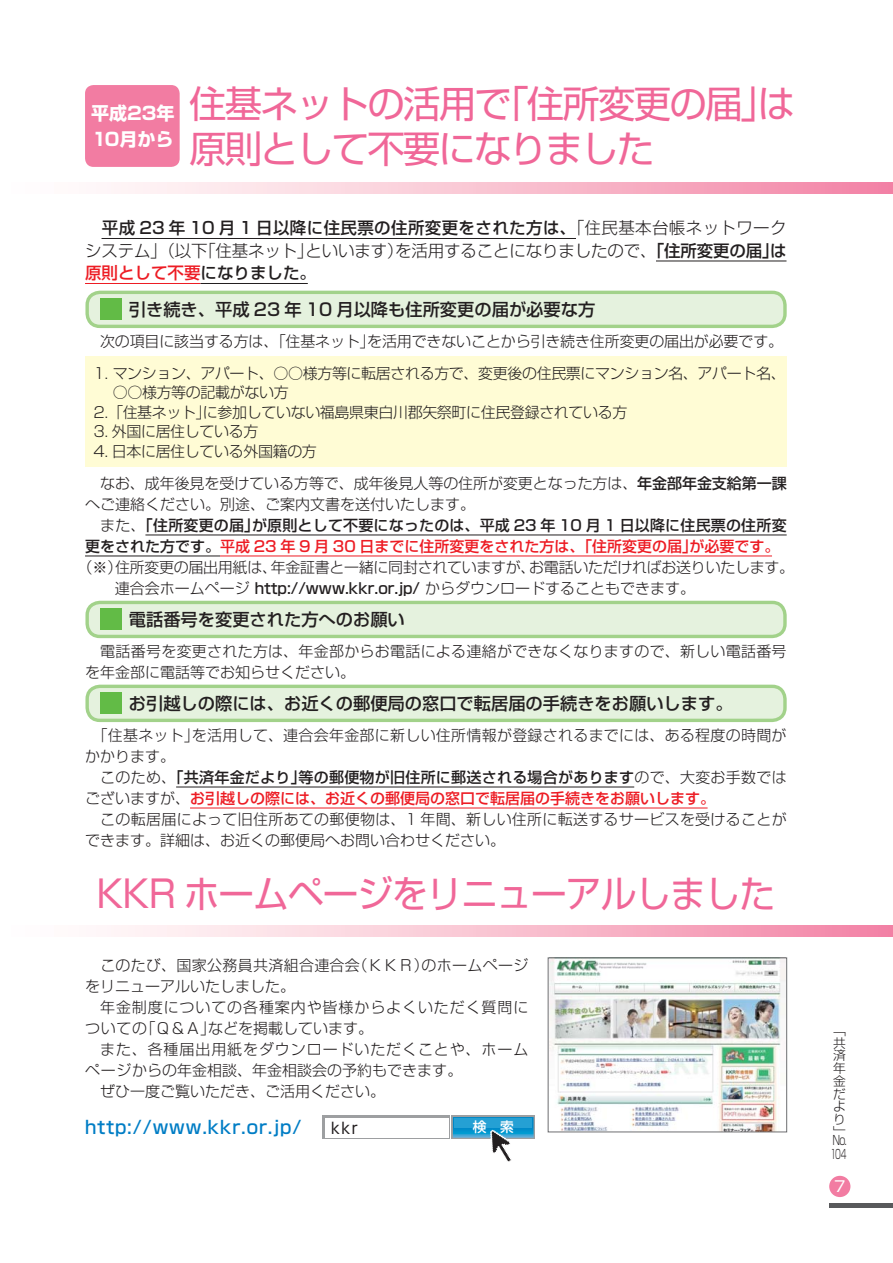
<style>
.page{position:relative;width:893px;height:1263px;background:#fff}
.page>*{position:absolute;margin:0;border:0;box-sizing:border-box;transform-origin:0 0}
.t1{font:37.5px/45px "Shin Go Pr 5 Regular 90 pv RKSJ H";letter-spacing:-.05em;color:#f06798}
.t2{font:37.5px "Shin Go Pr 5 Regular 90 pv RKSJ H";letter-spacing:-.025em;color:#f06798;scale:.95 1}
.t3{font:18px "Shin Go Pr 5 Medium 90 pv RKSJ H";letter-spacing:.05em;color:#007dc5}
.t4{font:18px/26.2px "Shin Go Pr 5 Bold 90 pv RKSJ H";color:#fff}
.t5{font:17.25px "Shin Go Pr 5 Medium 90 pv RKSJ H";color:#231f20}
.t6{font:16.5px "Shin Go Pr 5 Light 90 pv RKSJ H";letter-spacing:-.01em;color:#231f20}
.t7{font:16.5px "Shin Go Pr 5 Medium 90 pv RKSJ H";letter-spacing:.02em;color:#231f20}
.t8{font:16.5px "Shin Go Pr 5 Medium 90 pv RKSJ H";color:#ed1c24}
.t9{font:15.6px "Shin Go Pr 5 Regular 90 pv RKSJ H";color:#231f20}
.t10{font:15px/21px "Shin Go Pr 5 Light 90 pv RKSJ H";letter-spacing:.02em;color:#231f20}
.t11{font:15px/32px "Shin Go Pr 5 Light 90 pv RKSJ H";color:#231f20}
.t12{font:15px/19.5px "Shin Go Pr 5 Light 90 pv RKSJ H";letter-spacing:-.025em;color:#231f20}
.t13{font:15px/21px "Shin Go Pr 5 Light 90 pv RKSJ H";letter-spacing:-.02em;color:#231f20}
.t14{font:15px/21px "Shin Go Pr 5 Medium 90 pv RKSJ H";color:#231f20}
.t15{font:15px/21px "Shin Go Pr 5 Medium 90 pv RKSJ H";color:#ed1c24}
.t16{font:14.85px "Shin Go Pr 5 Regular 90 pv RKSJ H";color:#fff}
.t17{font:13.65px "Shin Go Pr 5 Medium 90 pv RKSJ H";color:#fff}
.t18{font:12.75px/12.8px "Shin Go Pr 5 Light 90 pv RKSJ H";color:#231f20}
.t19{font:12.75px "Shin Go Pr 5 Light 90 pv RKSJ H";color:#231f20;scale:.75 1}
.t20{font:12.75px "Shin Go Pr 5 Light 90 pv RKSJ H";color:#231f20;scale:.6 1}
.s1{font-family:"Shin Go Pr 5 Light 90 pv RKSJ H"}
.s2{font-family:"Shin Go Pr 5 Medium 90 pv RKSJ H"}
.s3{color:#231f20}
.s4{color:#ed1c24}
.s5{font-family:"Shin Go Pr 5 Light 90 pv RKSJ H";color:#231f20}
</style>
<div class="page">
<div style="left:829px;top:1203px;width:64px;height:5px;background:#58595b"></div>
<div style="left:829px;top:1176px;width:21px;height:21px;background:#f27ca2;border-radius:50%"></div>
<svg style="left:114px;top:183px;width:779px;height:10px;background:#f8bfcf"></svg>
<hr style="left:102px;top:238px;width:474px;height:1px;background:#231f20">
<hr style="left:656px;top:261px;width:130px;height:1px;background:#231f20">
<hr style="left:85px;top:283px;width:116px;height:1px;background:#ed1c24">
<hr style="left:201px;top:283px;width:107px;height:1px;background:#231f20">
<hr style="left:145px;top:534px;width:642px;height:1px;background:#231f20">
<hr style="left:85px;top:555px;width:135px;height:1px;background:#231f20">
<hr style="left:220px;top:555px;width:552px;height:1px;background:#ed1c24">
<hr style="left:176px;top:786px;width:458px;height:1px;background:#231f20">
<hr style="left:190px;top:807px;width:518px;height:1px;background:#ed1c24">
<div style="left:85px;top:357px;width:702px;height:110px;background:#fffcd5"></div>
<div style="left:85px;top:85px;width:95px;height:82px;background:#f27ca2;border-radius:9px"></div>
<div style="left:87px;top:292px;width:698px;height:34px;background:#e5f2de;border-radius:13px"></div>
<div style="left:85px;top:291px;width:702px;height:37px;border:3px solid #a2d28a;border-radius:13px"></div>
<div style="left:100px;top:299px;width:22px;height:21px;background:#62bb46"></div>
<div style="left:87px;top:602px;width:698px;height:34px;background:#e5f2de;border-radius:13px"></div>
<div style="left:85px;top:601px;width:702px;height:37px;border:3px solid #a2d28a;border-radius:13px"></div>
<div style="left:100px;top:609px;width:22px;height:21px;background:#62bb46"></div>
<div style="left:87px;top:686px;width:698px;height:34px;background:#e5f2de;border-radius:13px"></div>
<div style="left:85px;top:685px;width:702px;height:37px;border:3px solid #a2d28a;border-radius:13px"></div>
<div style="left:100px;top:693px;width:22px;height:21px;background:#62bb46"></div>
<svg style="left:114px;top:926px;width:779px;height:10px;background:#f8bfcf"></svg>
<img style="left:550px;top:960px;width:235px;height:170px">
<div style="left:548px;top:958px;width:239px;height:174px;border:1px solid #6d6e70"></div>
<div style="left:451px;top:1116px;width:84px;height:23px;background:#919da3"></div>
<div style="left:323px;top:1116px;width:127px;height:23px;background:#9d9fa1"></div>
<div style="left:325px;top:1118px;width:124px;height:20px;background:#fff"></div>
<svg style="left:453px;top:1117px;width:81px;height:45px"></svg>
<p class="t4" style="left:91px;top:102px;width:85px">平成23年<br>10月から</p>
<h1 class="t1" style="left:189px;top:87px;width:607px">住基ネットの活用で「住所変更の届」は原則として不要になりました</h1>
<p class="t7" style="left:102px;top:222px;width:686px">平成 23 年 10 月 1 日以降に住民票の住所変更をされた方は、<span class="s1">「住民基本台帳ネットワーク</span></p>
<p class="t6" style="left:85px;top:244px;width:703px">システム」（以下「住基ネット」といいます）を活用することになりましたので、<span class="s2">「住所変更の届」は</span></p>
<p class="t8" style="left:85px;top:267px;width:233px">原則として不要<span class="s3">になりました。</span></p>
<p class="t5" style="left:129px;top:303px;width:468px">引き続き、平成 23 年 10 月以降も住所変更の届が必要な方</p>
<p class="t11" style="left:85px;top:327px;width:700px">　次の項目に該当する方は、「住基ネット」を活用できないことから引き続き住所変更の届出が必要です。</p>
<p class="t12" style="left:94px;top:365px;width:694px">1. マンション、アパート、○○様方等に転居される方で、変更後の住民票にマンション名、アパート名、　 ○○様方等の記載がない方<br>2.「住基ネット」に参加していない福島県東白川郡矢祭町に住民登録されている方</p>
<p class="t12" style="left:94px;top:424px;width:166px">3. 外国に居住している方</p>
<p class="t11" style="left:85px;top:437px;width:703px;text-indent:9px">4. 日本に居住している外国籍の方<br>　なお、成年後見を受けている方等で、成年後見人等の住所が変更となった方は、<span class="s2">年金部年金支給第一課</span></p>
<p class="t11" style="left:85px;top:490px;width:391px">へご連絡ください。別途、ご案内文書を送付いたします。</p>
<p class="t14" style="left:85px;top:517px;width:703px"><span class="s1">　また、</span>「住所変更の届」が原則として不要になったのは、平成 23 年 10 月 1 日以降に住民票の住所変更をされた方です。<span class="s4">平成 23 年 9 月 30 日までに住所変更をされた方は、「住所変更の届」が必要です。</span></p>
<p class="t13" style="left:115px;top:559px;width:681px;text-indent:-37px">（※）住所変更の届出用紙は、年金証書と一緒に同封されていますが、お電話いただければお送りいたします。連合会ホームページ <span class="s2">http://www.kkr.or.jp/</span> からダウンロードすることもできます。</p>
<p class="t5" style="left:129px;top:613px;width:277px">電話番号を変更された方へのお願い</p>
<p class="t10" style="left:85px;top:643px;width:703px">　電話番号を変更された方は、年金部からお電話による連絡ができなくなりますので、新しい電話番号を年金部に電話等でお知らせください。</p>
<p class="t5" style="left:129px;top:697px;width:605px">お引越しの際には、お近くの郵便局の窓口で転居届の手続きをお願いします。</p>
<p class="t10" style="left:85px;top:727px;width:703px;text-indent:8px">「住基ネット」を活用して、連合会年金部に新しい住所情報が登録されるまでには、ある程度の時間がかかります。</p>
<p class="t15" style="left:85px;top:769px;width:703px"><span class="s5">　このため、</span><span class="s3">「共済年金だより」等の郵便物が旧住所に郵送される場合があります</span><span class="s5">ので、大変お手数ではございますが、</span>お引越しの際には、お近くの郵便局の窓口で転居届の手続きをお願いします。</p>
<p class="t10" style="left:85px;top:811px;width:703px">　この転居届によって旧住所あての郵便物は、1 年間、新しい住所に転送するサービスを受けることができます。詳細は、お近くの郵便局へお問い合わせください。</p>
<h1 class="t2" style="left:96px;top:879px;width:716px">KKR ホームページをリニューアルしました</h1>
<p class="t10" style="left:85px;top:957px;width:445px">　このたび、国家公務員共済組合連合会（ＫＫＲ）のホームページをリニューアルいたしました。<br>　年金制度についての各種案内や皆様からよくいただく質問についての「Ｑ＆Ａ」などを掲載しています。<br>　また、各種届出用紙をダウンロードいただくことや、ホームページからの年金相談、年金相談会の予約もできます。<br>　ぜひ一度ご覧いただき、ご活用ください。</p>
<p class="t3" style="left:85px;top:1120px;width:218px">http://www.kkr.or.jp/</p>
<p class="t9" style="left:331px;top:1122px;width:28px">kkr</p>
<p class="t17" style="left:473px;top:1122px;width:43px">検　索</p>
<p class="t18" style="left:833px;top:1025px;width:14px">「共済年金だより」</p>
<p class="t19" style="left:832px;top:1135px;width:21px">No.</p>
<p class="t16" style="left:834px;top:1181px;width:13px">7</p>
<p class="t20" style="left:830px;top:1149px;width:28px">104</p>
</div>
